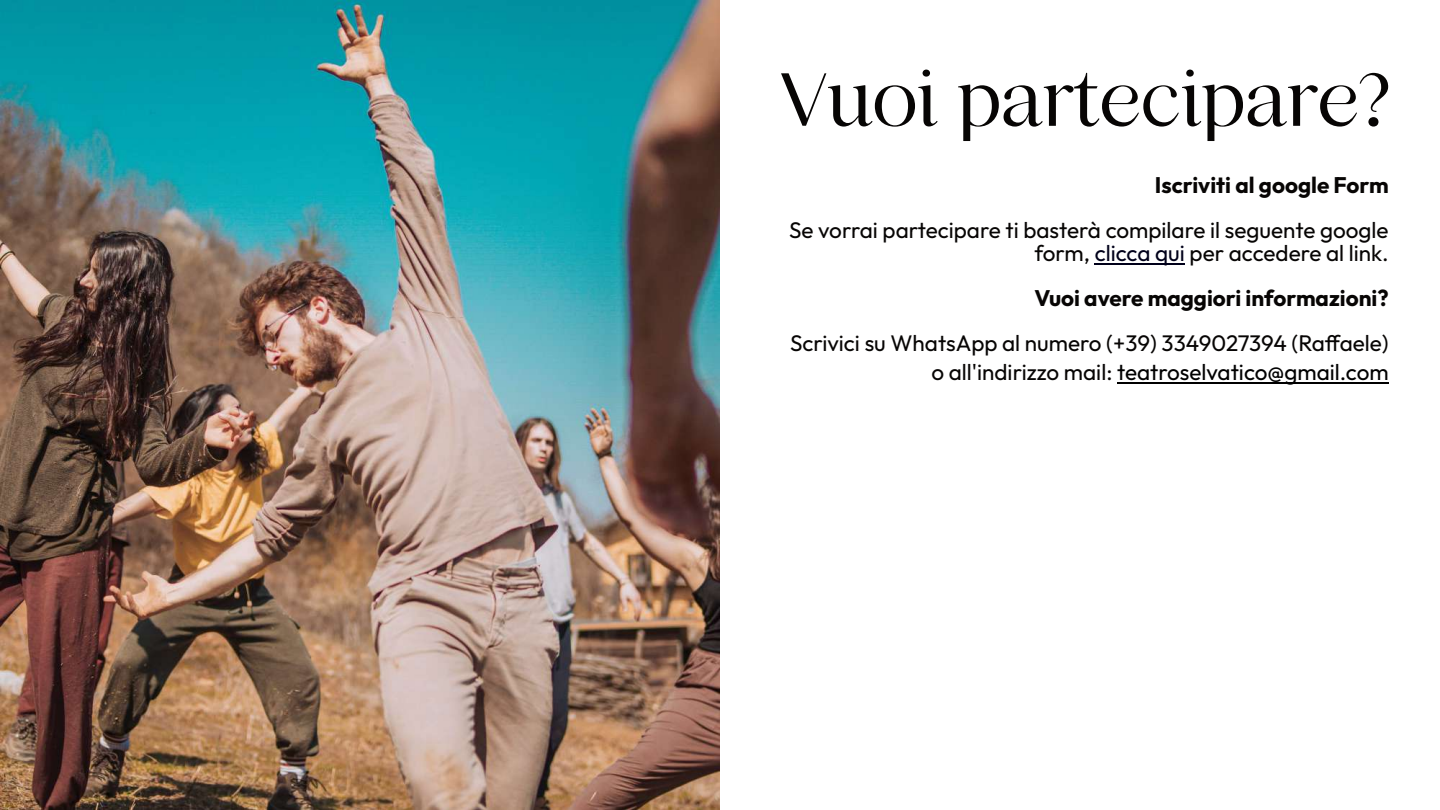
<style>
.page{position:relative;width:1440px;height:810px;background:#fff}
.page>*{position:absolute;margin:0;border:0;box-sizing:border-box;transform-origin:0 0}
.t1{font:75px "Nelphim";color:#070504}
.t2{font:22.5px/22.5px "Outfit";color:#070504;text-align:right}
.t3{font:700 22.5px "Outfit";color:#070504}
.s1{color:#00001a}
.s2{color:#000}
</style>
<div class="page">
<img style="left:0;top:1px;width:720px;height:809px">
<hr style="left:1095px;top:263px;width:90px;height:1px;background:#00001a">
<hr style="left:1117px;top:382px;width:272px;height:1px;background:#000">
<h1 class="t1" style="left:780px;top:55px;width:611px">Vuoi partecipare?</h1>
<p class="t3" style="left:1155px;top:171px;width:235px">Iscriviti al google Form</p>
<p class="t2" style="left:789px;top:219px;width:601px">Se vorrai partecipare ti basterà compilare il seguente google form, <span class="s1">clicca qui</span> per accedere al link.</p>
<p class="t3" style="left:1034px;top:283px;width:356px">Vuoi avere maggiori informazioni?</p>
<p class="t2" style="left:790px;top:328px;width:600px;line-height:29.2px">Scrivici su WhatsApp al numero (+39) 3349027394 (Raffaele) o all'indirizzo mail: <span class="s2">teatroselvatico@gmail.com</span></p>
</div>
